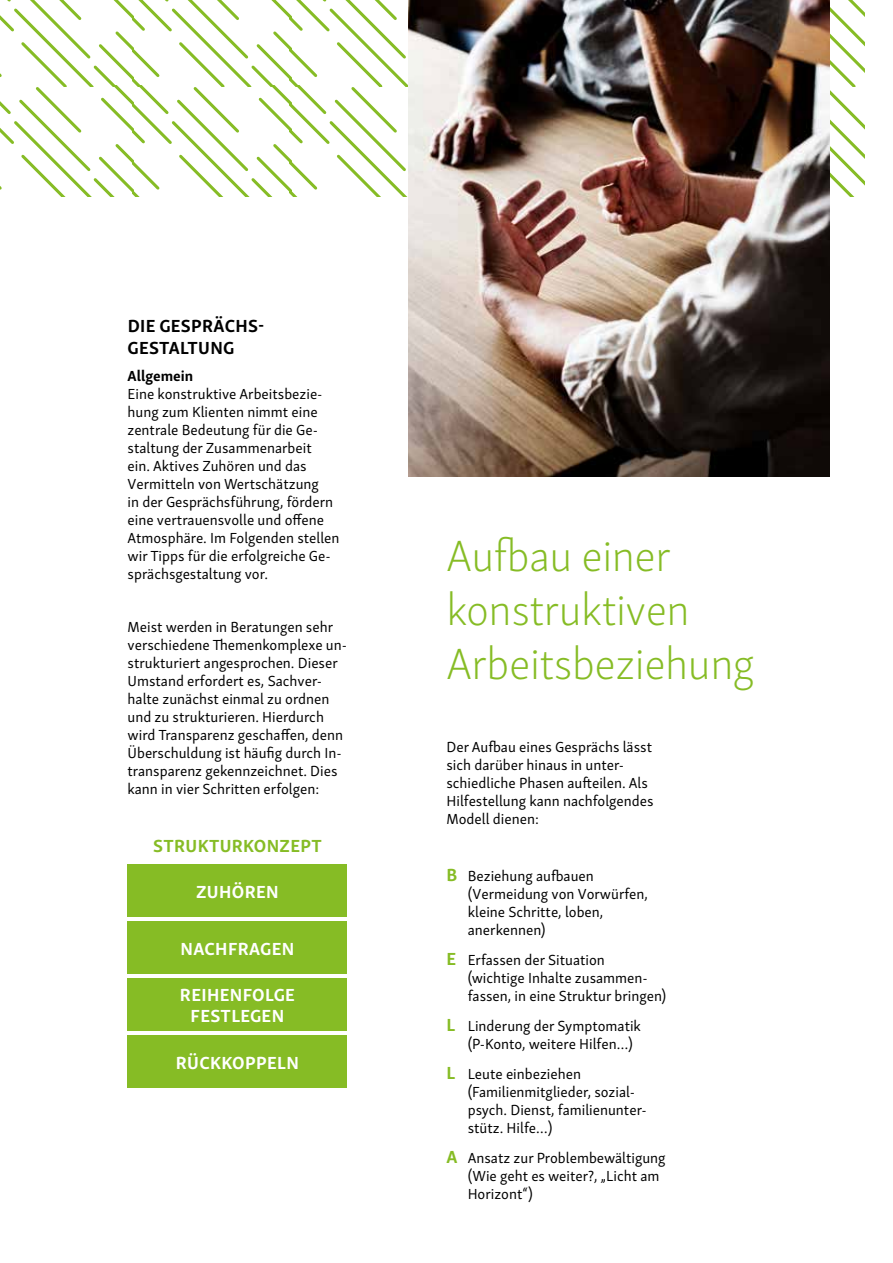
<style>
.page{position:relative;width:893px;height:1263px;background:#fff}
.page>*{position:absolute;margin:0;border:0;box-sizing:border-box;transform-origin:0 0}
.t1{font:45px/54px "Skolar Sans Latn El";letter-spacing:-.01em;color:#86bc25}
.t2{font:700 18px/21.6px "Skolar Sans Latn";letter-spacing:.02em;color:#fff;text-align:center}
.t3{font:700 18px/21.6px "Skolar Sans Latn";letter-spacing:.02em;color:#000}
.t4{font:700 18px "Skolar Sans Latn";letter-spacing:.02em;color:#86bc25}
.t5{font:15px/18px "Skolar Sans Latn";color:#000}
.t6{font:700 15px "Skolar Sans Latn";color:#000}
.s1{font-weight:700;font-size:18px;color:#86bc25}
</style>
<div class="page">
<div style="left:128px;top:865px;width:219px;height:52px;background:#86bc25"></div>
<div style="left:128px;top:922px;width:219px;height:52px;background:#86bc25"></div>
<div style="left:128px;top:979px;width:219px;height:52px;background:#86bc25"></div>
<div style="left:128px;top:1036px;width:219px;height:52px;background:#86bc25"></div>
<svg style="left:0;top:0;width:865px;height:196px"></svg>
<img style="left:408px;top:0;width:421px;height:476px">
<p class="t3" style="left:128px;top:314px;width:138px">DIE GESPRÄCHS-<br>GESTALTUNG</p>
<p class="t6" style="left:128px;top:363px;width:67px">Allgemein</p>
<p class="t5" style="left:128px;top:383px;width:213px">Eine konstruktive Arbeitsbezie&shy;hung zum Klienten nimmt eine zentrale Bedeutung für die Ge&shy;staltung der Zusammenarbeit<br>ein. Aktives Zuhören und das<br>Vermitteln von Wertschätzung<br>in der Gesprächsführung, fördern eine vertrauensvolle und offene<br>Atmosphäre. Im Folgenden stellen wir Tipps für die erfolgreiche Ge&shy;sprächsgestaltung vor.</p>
<p class="t5" style="left:128px;top:616px;width:221px">Meist werden in Beratungen sehr verschiedene Themenkomplexe un&shy;strukturiert angesprochen. Dieser Umstand erfordert es, Sachver&shy;halte zunächst einmal zu ordnen und zu strukturieren. Hierdurch wird Transparenz geschaffen, denn Überschuldung ist häufig durch In&shy;transparenz gekennzeichnet. Dies kann in vier Schritten erfolgen:</p>
<p class="t4" style="left:153px;top:831px;width:170px">STRUKTURKONZEPT</p>
<p class="t2" style="left:196px;top:879px;width:84px">ZUHÖREN</p>
<p class="t2" style="left:181px;top:936px;width:115px">NACHFRAGEN</p>
<p class="t2" style="left:180px;top:982px;width:116px">REIHENFOLGE<br>FESTLEGEN</p>
<p class="t2" style="left:176px;top:1050px;width:125px">RÜCKKOPPELN</p>
<h1 class="t1" style="left:446px;top:526px;width:309px">Aufbau einer konstruktiven<br>Arbeitsbeziehung</h1>
<p class="t5" style="left:446px;top:737px;width:209px">Der Aufbau eines Gesprächs lässt sich darüber hinaus in unter&shy;schiedliche Phasen aufteilen. Als<br>Hilfestellung kann nachfolgendes<br>Modell dienen:</p>
<p class="t5" style="left:468px;top:866px;width:182px;text-indent:-21px"><span class="s1">B</span> Beziehung aufbauen (Vermeidung von Vorwürfen, kleine Schritte, loben, anerkennen)</p>
<p class="t5" style="left:468px;top:950px;width:200px;text-indent:-21px"><span class="s1">E</span> Erfassen der Situation<br>(wichtige Inhalte zusammen&shy;fassen, in eine Struktur bringen)</p>
<p class="t5" style="left:468px;top:1016px;width:175px;text-indent:-21px"><span class="s1">L</span> Linderung der Symptomatik (P-Konto, weitere Hilfen…)</p>
<p class="t5" style="left:468px;top:1064px;width:181px;text-indent:-21px"><span class="s1">L</span> Leute einbeziehen (Familienmitglieder, sozial&shy;psych. Dienst, familienunter&shy;stütz. Hilfe…)</p>
<p class="t5" style="left:468px;top:1148px;width:199px;text-indent:-21px"><span class="s1">A</span> Ansatz zur Problembewältigung (Wie geht es weiter?, „Licht am<br>Horizont“)</p>
</div>
